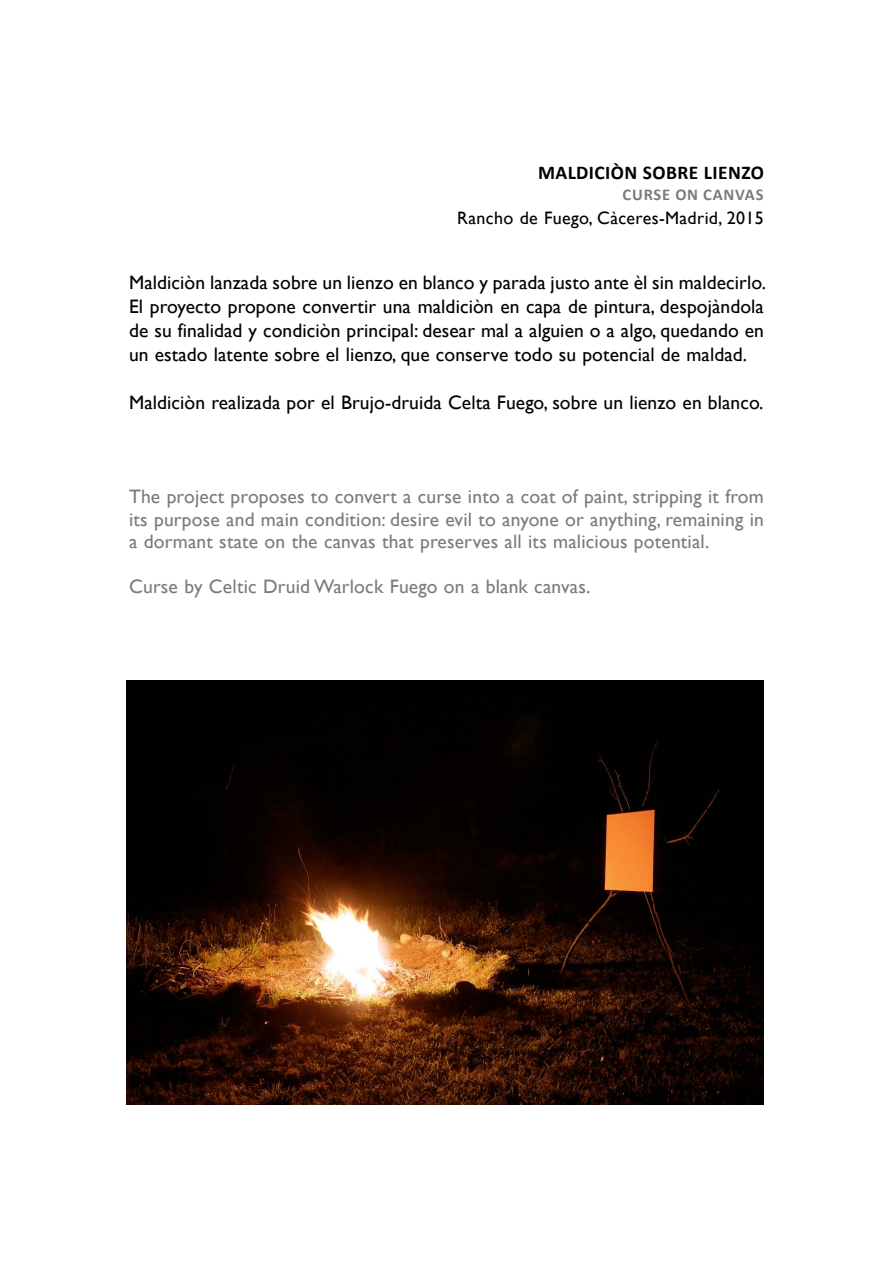
<style>
.page{position:relative;width:893px;height:1263px;background:#fff}
.page>*{position:absolute;margin:0;border:0;box-sizing:border-box;transform-origin:0 0}
.t1{font:19.5px/24px "Gill Sans";letter-spacing:.005em;color:#000;text-align:justify}
.t2{font:19.5px/22.5px "Gill Sans";letter-spacing:.01em;color:#7b7b7b;text-align:justify}
.t3{font:700 19.5px "Calibri";letter-spacing:.02em;color:#000}
.t4{font:18px "Gill Sans";letter-spacing:.02em;color:#000}
.t5{font:700 16.5px "Calibri";letter-spacing:.05em;color:#7b7b7b}
</style>
<div class="page">
<img style="left:126px;top:681px;width:638px;height:423px">
<p class="t3" style="left:538px;top:159px;width:227px">MALDICIÒN SOBRE LIENZO</p>
<p class="t5" style="left:622px;top:183px;width:143px">CURSE ON CANVAS</p>
<p class="t4" style="left:457px;top:208px;width:308px">Rancho de Fuego, Càceres-Madrid, 2015</p>
<p class="t1" style="left:129px;top:271px;width:638px">Maldiciòn lanzada sobre un lienzo en blanco y parada justo ante èl sin maldecirlo.<br>El proyecto propone convertir una maldiciòn en capa de pintura, despojàndola de su finalidad y condiciòn principal: desear mal a alguien o a algo, quedando en un estado latente sobre el lienzo, que conserve todo su potencial de maldad.</p>
<p class="t1" style="left:129px;top:391px;width:636px">Maldiciòn realizada por el Brujo-druida Celta Fuego, sobre un lienzo en blanco.</p>
<p class="t2" style="left:129px;top:486px;width:636px">The project proposes to convert a curse into a coat of paint, stripping it from its purpose and main condition: desire evil to anyone or anything, remaining in a dormant state on the canvas that preserves all its malicious potential.</p>
<p class="t2" style="left:129px;top:576px;width:463px">Curse by Celtic Druid Warlock Fuego on a blank canvas.</p>
</div>
